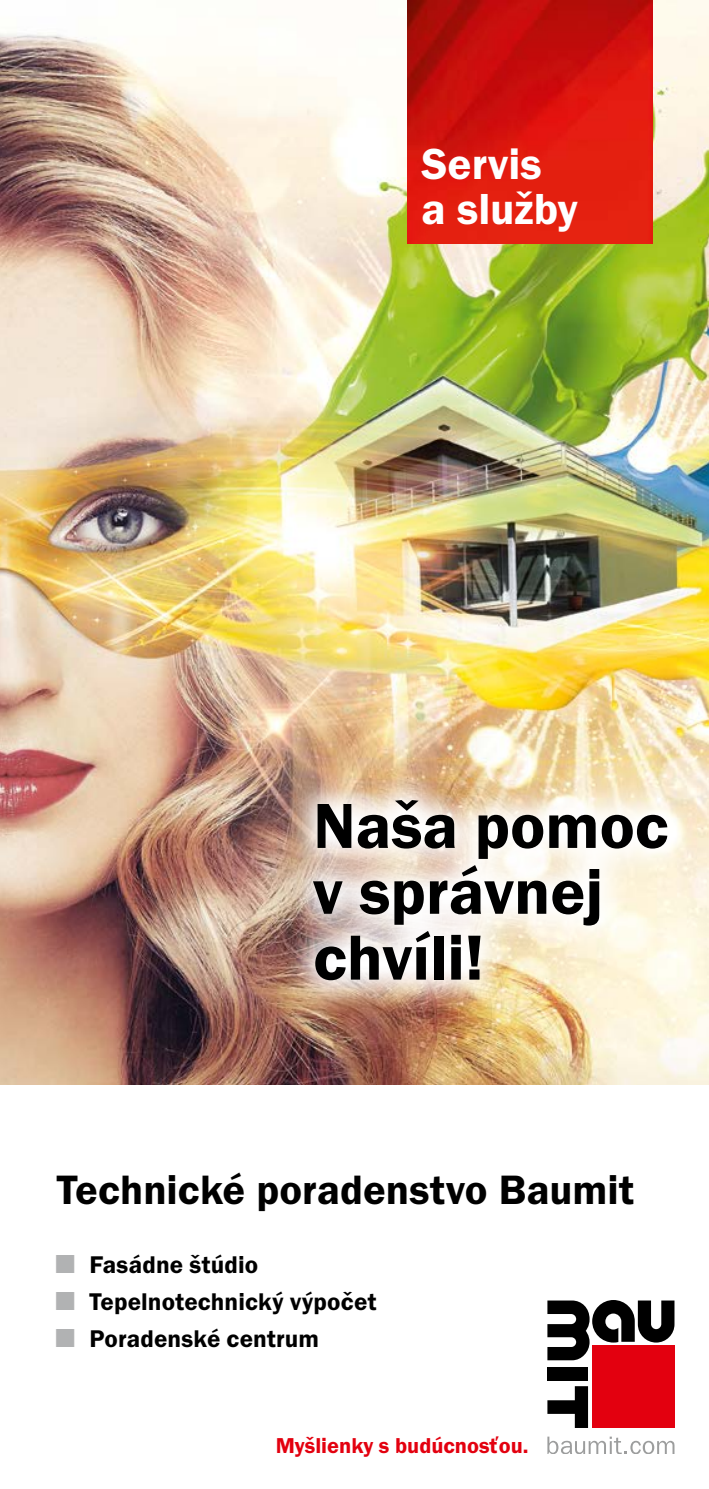
<style>
.page{position:relative;width:709px;height:1489px;background:#fff}
.page>*{position:absolute;margin:0;border:0;box-sizing:border-box;transform-origin:0 0}
.t1{font:65.75px/65.8px "Franklin Got Itc TOT Dem";color:#000}
.t2{font:45px/45px "Franklin Got Itc TOT Dem";color:#fff}
.t3{font:42.5px "Franklin Got Itc TOT Dem";color:#000}
.t4{font:25px/37px "Franklin Got Itc TOT Dem";letter-spacing:.005em;color:#000}
.t5{font:22.25px "Franklin Got Itc TOT Dem";color:#e3000f}
</style>
<div class="page">
<img style="left:0;top:0;width:709px;height:1084px">
<div style="left:547px;top:1367px;width:41px;height:13px;background:#000"></div>
<svg style="left:547px;top:1386px;width:41px;height:41px"></svg>
<div style="left:592px;top:1345px;width:82px;height:82px;background:#e3000f"></div>
<svg style="left:547px;top:1300px;width:127px;height:60px"></svg>
<svg style="left:547px;top:1436px;width:127px;height:17px"></svg>
<svg style="left:281px;top:767px;width:419px;height:246px"></svg>
<img style="left:407px;top:0;width:245px;height:243px">
<h2 class="t2" style="left:421px;top:142px;width:158px">Servis<br>a služby</h2>
<h1 class="t1" style="left:313px;top:793px;width:357px">Naša pomoc v správnej chvíli!</h1>
<h3 class="t3" style="left:57px;top:1165px;width:579px">Technické poradenstvo Baumit</h3>
<p class="t4" style="left:89px;top:1246px;width:288px">Fasádne štúdio<br>Tepelnotechnický výpočet<br>Poradenské centrum</p>
<p class="t5" style="left:276px;top:1433px;width:254px">Myšlienky s budúcnosťou.</p>
</div>
